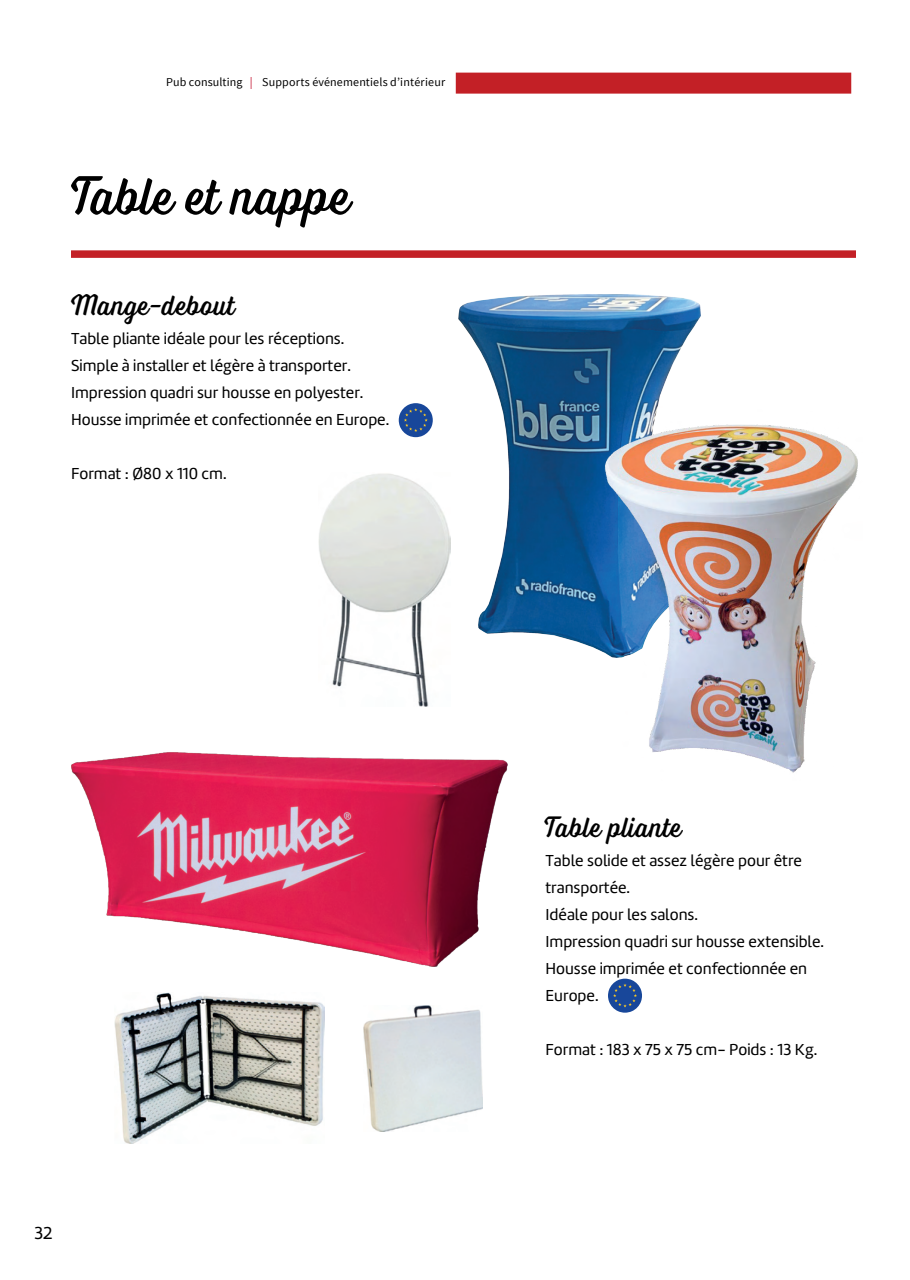
<style>
.page{position:relative;width:910px;height:1280px;background:#fff}
.page>*{position:absolute;margin:0;border:0;box-sizing:border-box;transform-origin:0 0}
.t1{font:300 55.5px "Voltage";color:#000}
.t2{font:300 30px "Voltage";letter-spacing:.01em;color:#000}
.t3{font:18px "Marine";color:#000}
.t4{font:16.5px/27px "Marine";color:#000}
.t5{font:12px "Source Sans Pro";letter-spacing:.015em;color:#000}
.s1{color:#c3102e}
</style>
<div class="page">
<div style="left:71px;top:250px;width:785px;height:8px;background:#c32026"></div>
<div style="left:456px;top:73px;width:395px;height:21px;background:#c32026"></div>
<img style="left:71px;top:752px;width:437px;height:214px">
<img style="left:114px;top:992px;width:210px;height:152px">
<img style="left:363px;top:1005px;width:119px;height:126px">
<img style="left:318px;top:473px;width:133px;height:233px">
<img style="left:459px;top:294px;width:241px;height:350px">
<img style="left:584px;top:398px;width:274px;height:375px">
<svg style="left:399px;top:403px;width:34px;height:34px"></svg>
<svg style="left:608px;top:979px;width:34px;height:34px"></svg>
<p class="t5" style="left:166px;top:75px;width:280px">Pub consulting <span class="s1">|</span> Supports événementiels d’intérieur</p>
<h1 class="t1" style="left:71px;top:163px;width:282px">Table et nappe</h1>
<h2 class="t2" style="left:71px;top:287px;width:165px">Mange-debout</h2>
<p class="t4" style="left:71px;top:325px;width:320px">Table pliante idéale pour les réceptions.<br>Simple à installer et légère à transporter.<br>Impression quadri sur housse en polyester.<br>Housse imprimée et confectionnée en Europe.</p>
<p class="t4" style="left:71px;top:460px;width:157px">Format : Ø80 x 110 cm.</p>
<p class="t3" style="left:34px;top:1222px;width:20px">32</p>
<h2 class="t2" style="left:545px;top:809px;width:139px">Table pliante</h2>
<p class="t4" style="left:545px;top:847px;width:280px">Table solide et assez légère pour être transportée.<br>Idéale pour les salons.<br>Impression quadri sur housse extensible.<br>Housse imprimée et confectionnée en<br>Europe.</p>
<p class="t4" style="left:545px;top:1035px;width:273px">Format : 183 x 75 x 75 cm- Poids : 13 Kg.</p>
</div>
